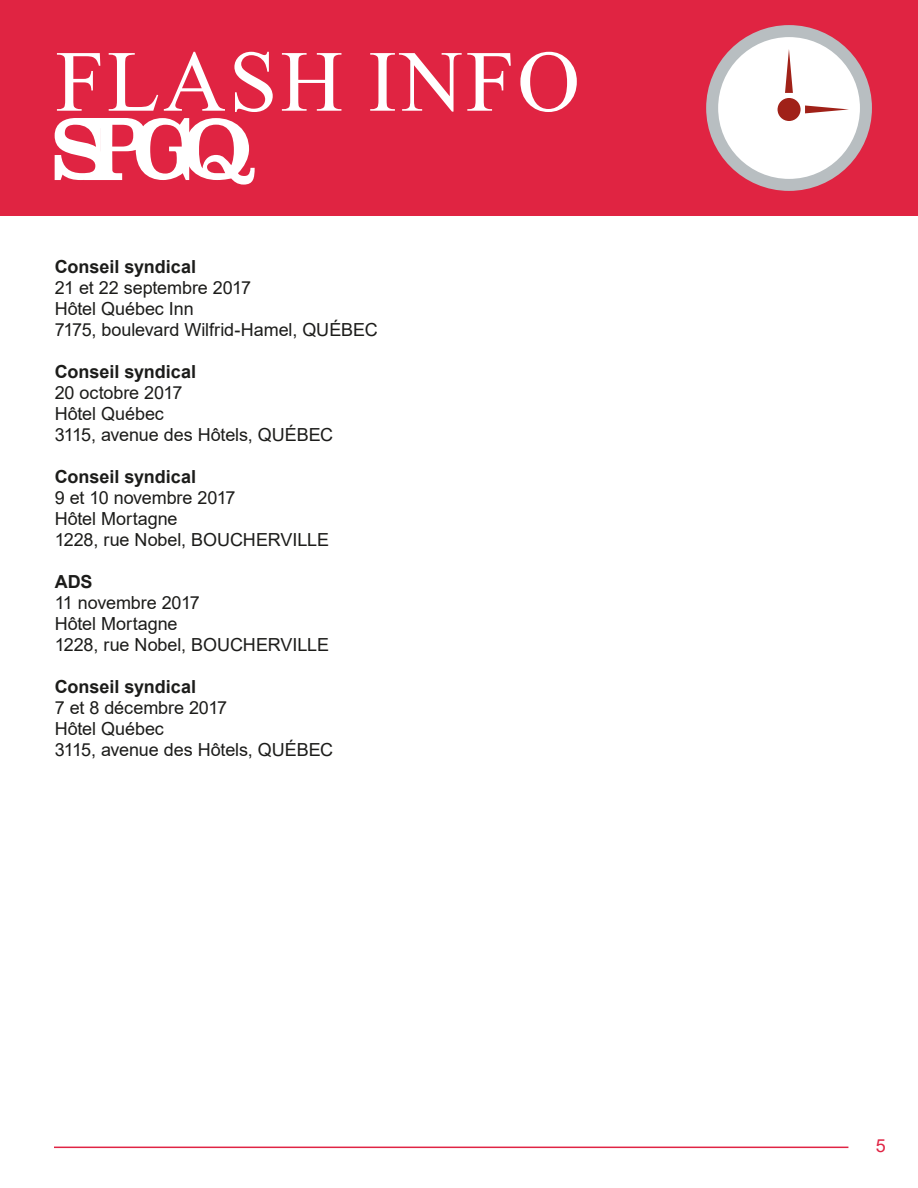
<style>
.page{position:relative;width:918px;height:1188px;background:#fff}
.page>*{position:absolute;margin:0;border:0;box-sizing:border-box;transform-origin:0 0}
.t1{font:87px "Times New Roman";letter-spacing:.035em;color:#fff}
.t2{font:18px/21px "Arial";letter-spacing:-.005em;color:#1c1c1a}
.t3{font:700 18px "Arial";color:#1c1c1a}
.t4{font:18px "Arial";color:#e02444}
</style>
<div class="page">
<div style="left:0;top:0;width:918px;height:216px;background:#e02442"></div>
<svg style="left:55px;top:118px;width:200px;height:67px"></svg>
<div style="left:712px;top:31px;width:154px;height:154px;background:#fff;border-radius:50%"></div>
<div style="left:706px;top:25px;width:166px;height:166px;border:12px solid #b8bec1;border-radius:50%"></div>
<svg style="left:785px;top:49px;width:8px;height:44px"></svg>
<svg style="left:805px;top:105px;width:44px;height:8px"></svg>
<div style="left:778px;top:98px;width:23px;height:23px;background:#a02118;border-radius:50%"></div>
<hr style="left:54px;top:1147px;width:794px;height:1px;background:#e02444">
<h1 class="t1" style="left:56px;top:20px;width:526px">FLASH INFO</h1>
<p class="t3" style="left:55px;top:254px;width:143px">Conseil syndical</p>
<p class="t2" style="left:55px;top:277px;width:324px">21 et 22 septembre 2017<br>Hôtel Québec Inn<br>7175, boulevard Wilfrid-Hamel, QUÉBEC</p>
<p class="t3" style="left:55px;top:359px;width:143px">Conseil syndical</p>
<p class="t2" style="left:55px;top:382px;width:280px">20 octobre 2017<br>Hôtel Québec<br>3115, avenue des Hôtels, QUÉBEC</p>
<p class="t3" style="left:55px;top:464px;width:143px">Conseil syndical</p>
<p class="t2" style="left:55px;top:487px;width:276px">9 et 10 novembre 2017<br>Hôtel Mortagne<br>1228, rue Nobel, BOUCHERVILLE</p>
<p class="t3" style="left:55px;top:569px;width:39px">ADS</p>
<p class="t2" style="left:55px;top:592px;width:276px">11 novembre 2017<br>Hôtel Mortagne<br>1228, rue Nobel, BOUCHERVILLE</p>
<p class="t3" style="left:55px;top:674px;width:143px">Conseil syndical</p>
<p class="t2" style="left:55px;top:697px;width:280px">7 et 8 décembre 2017<br>Hôtel Québec<br>3115, avenue des Hôtels, QUÉBEC</p>
<p class="t4" style="left:876px;top:1133px;width:12px">5</p>
</div>
